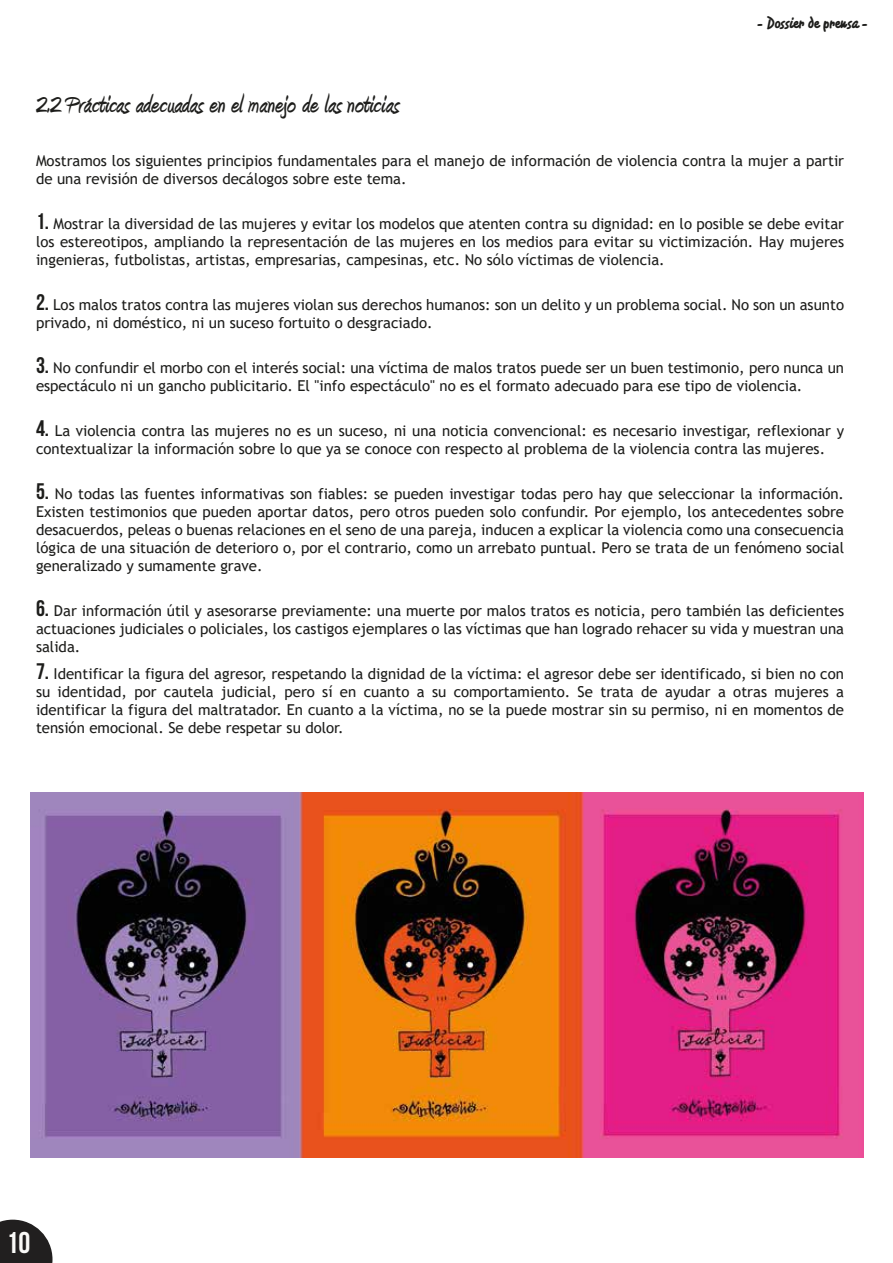
<style>
.page{position:relative;width:893px;height:1263px;background:#fff}
.page>*{position:absolute;margin:0;border:0;box-sizing:border-box;transform-origin:0 0}
.t1{font:700 30px "Amienne";color:#1d1d1b}
.t2{font:30px "Bebas Neue";color:#fafaf8}
.t3{font:15px/18px "Trebuchet MS";color:#1d1d1b}
.t4{font:15px "Rotulona Hand";color:#1d1d1b}
.s1{font-family:"Bebas Neue";font-size:22.5px}
</style>
<div class="page">
<svg style="left:0;top:1220px;width:52px;height:43px;background:#403e3e"></svg>
<img style="left:30px;top:792px;width:833px;height:365px">
<p class="t4" style="left:757px;top:13px;width:112px">- Dossier de prensa -</p>
<h1 class="t1" style="left:36px;top:91px;width:364px">2.2 Prácticas adecuadas en el manejo de las noticias</h1>
<p class="t3" style="left:36px;top:152px;width:810px">Mostramos los siguientes principios fundamentales para el manejo de información de violencia contra la mujer a partir de una revisión de diversos decálogos sobre este tema.</p>
<p class="t3" style="left:36px;top:215px;width:810px;text-align:justify"><span class="s1">1.</span> Mostrar la diversidad de las mujeres y evitar los modelos que atenten contra su dignidad: en lo posible se debe evitar los estereotipos, ampliando la representación de las mujeres en los medios para evitar su victimización. Hay mujeres ingenieras, futbolistas, artistas, empresarias, campesinas, etc. No sólo víctimas de violencia.</p>
<p class="t3" style="left:36px;top:296px;width:810px"><span class="s1">2.</span> Los malos tratos contra las mujeres violan sus derechos humanos: son un delito y un problema social. No son un asunto privado, ni doméstico, ni un suceso fortuito o desgraciado.</p>
<p class="t3" style="left:36px;top:359px;width:810px"><span class="s1">3.</span> No confundir el morbo con el interés social: una víctima de malos tratos puede ser un buen testimonio, pero nunca un espectáculo ni un gancho publicitario. El "info espectáculo" no es el formato adecuado para ese tipo de violencia.</p>
<p class="t3" style="left:36px;top:422px;width:810px"><span class="s1">4.</span> La violencia contra las mujeres no es un suceso, ni una noticia convencional: es necesario investigar, reflexionar y contextualizar la información sobre lo que ya se conoce con respecto al problema de la violencia contra las mujeres.</p>
<p class="t3" style="left:36px;top:485px;width:810px;text-align:justify"><span class="s1">5.</span> No todas las fuentes informativas son fiables: se pueden investigar todas pero hay que seleccionar la información.<br>Existen testimonios que pueden aportar datos, pero otros pueden solo confundir. Por ejemplo, los antecedentes sobre desacuerdos, peleas o buenas relaciones en el seno de una pareja, inducen a explicar la violencia como una consecuencia lógica de una situación de deterioro o, por el contrario, como un arrebato puntual. Pero se trata de un fenómeno social generalizado y sumamente grave.</p>
<p class="t3" style="left:36px;top:602px;width:810px;text-align:justify"><span class="s1">6.</span> Dar información útil y asesorarse previamente: una muerte por malos tratos es noticia, pero también las deficientes actuaciones judiciales o policiales, los castigos ejemplares o las víctimas que han logrado rehacer su vida y muestran una salida.</p>
<p class="t3" style="left:36px;top:665px;width:810px;text-align:justify"><span class="s1">7.</span> Identificar la figura del agresor, respetando la dignidad de la víctima: el agresor debe ser identificado, si bien no con su identidad, por cautela judicial, pero sí en cuanto a su comportamiento. Se trata de ayudar a otras mujeres a identificar la figura del maltratador. En cuanto a la víctima, no se la puede mostrar sin su permiso, ni en momentos de tensión emocional. Se debe respetar su dolor.</p>
<h1 class="t2" style="left:7px;top:1226px;width:25px">10</h1>
</div>
